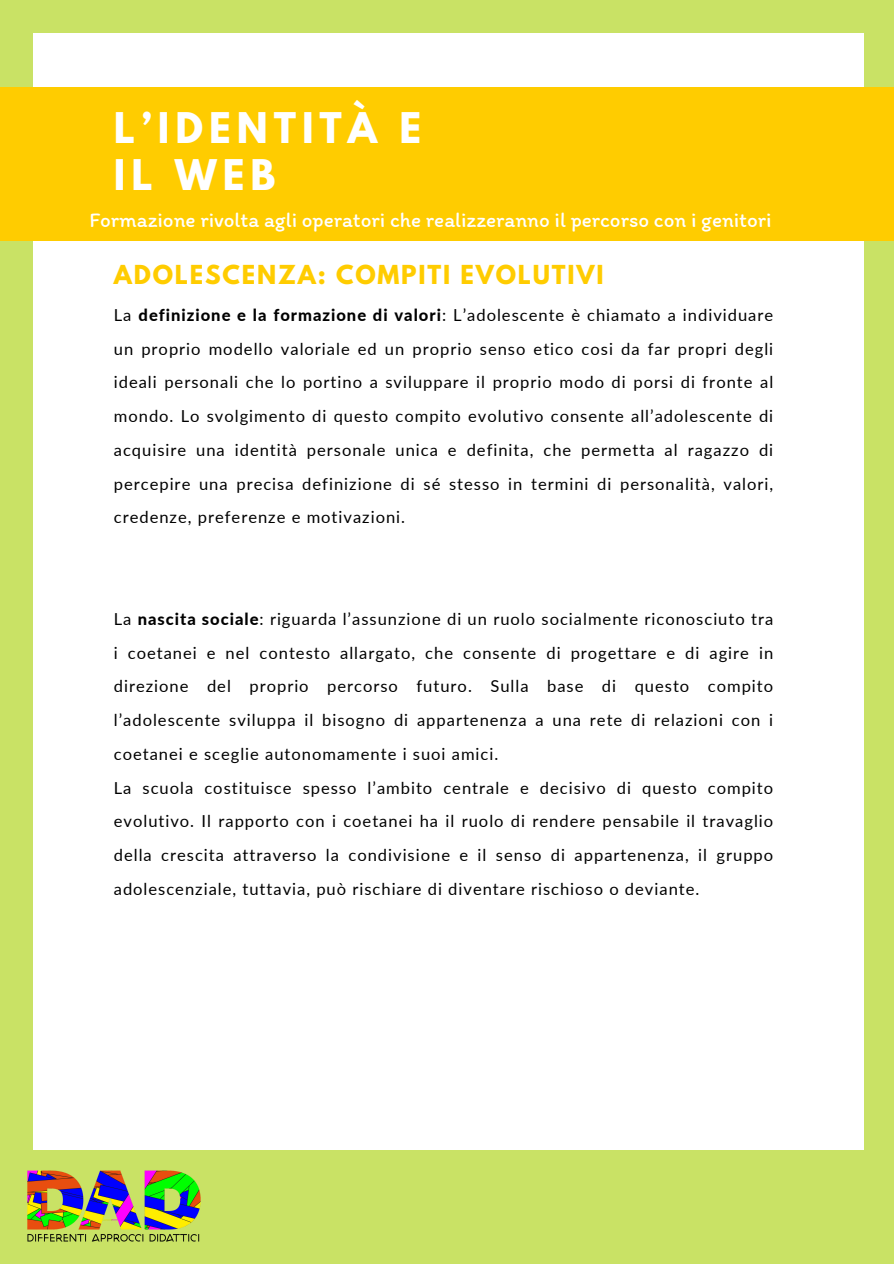
<style>
.page{position:relative;width:894px;height:1264px;background:#fff}
.page>*{position:absolute;margin:0;border:0;box-sizing:border-box;transform-origin:0 0}
.t1{font:700 37.5px/47.2px "League Spartan";letter-spacing:.16em;color:#fff}
.t2{font:700 23.1px "League Spartan";letter-spacing:.08em;color:#fc0}
.t3{font:21px "Itim";color:#fff}
.t4{font:16.5px/33.8px "Lato";letter-spacing:.06em;color:#000;text-align:justify}
.s1{font-weight:800}
</style>
<div class="page">
<div style="left:0;top:0;width:893px;height:1263px;background:#c9e265"></div>
<div style="left:34px;top:33px;width:829px;height:1197px;background:#fff"></div>
<div style="left:0;top:87px;width:893px;height:153px;background:#fc0"></div>
<div style="left:7px;top:1150px;width:859px;height:113px;background:#c9e265"></div>
<img style="left:27px;top:1170px;width:174px;height:72px">
<p class="t1" style="left:114px;top:109px;width:309px">L’IDENTITÀ E<br>IL WEB</p>
<p class="t3" style="left:89px;top:207px;width:683px">Formazione rivolta agli operatori che realizzeranno il percorso con i genitori</p>
<p class="t2" style="left:114px;top:263px;width:491px">ADOLESCENZA: COMPITI EVOLUTIVI</p>
<p class="t4" style="left:114px;top:297px;width:660px">La <span class="s1">definizione e la formazione di valori</span>: L’adolescente è chiamato a individuare un proprio modello valoriale ed un proprio senso etico cosi da far propri degli ideali personali che lo portino a sviluppare il proprio modo di porsi di fronte al mondo. Lo svolgimento di questo compito evolutivo consente all’adolescente di acquisire una identità personale unica e definita, che permetta al ragazzo di percepire una precisa definizione di sé stesso in termini di personalità, valori, credenze, preferenze e motivazioni.</p>
<h1 class="t4" style="left:114px;top:601px;width:660px">La <span class="s1">nascita sociale</span>: riguarda l’assunzione di un ruolo socialmente riconosciuto tra i coetanei e nel contesto allargato, che consente di progettare e di agire in direzione del proprio percorso futuro. Sulla base di questo compito l’adolescente sviluppa il bisogno di appartenenza a una rete di relazioni con i coetanei e sceglie autonomamente i suoi amici.</h1>
<h2 class="t4" style="left:114px;top:770px;width:660px">La scuola costituisce spesso l’ambito centrale e decisivo di questo compito evolutivo. Il rapporto con i coetanei ha il ruolo di rendere pensabile il travaglio della crescita attraverso la condivisione e il senso di appartenenza, il gruppo adolescenziale, tuttavia, può rischiare di diventare rischioso o deviante.</h2>
</div>
